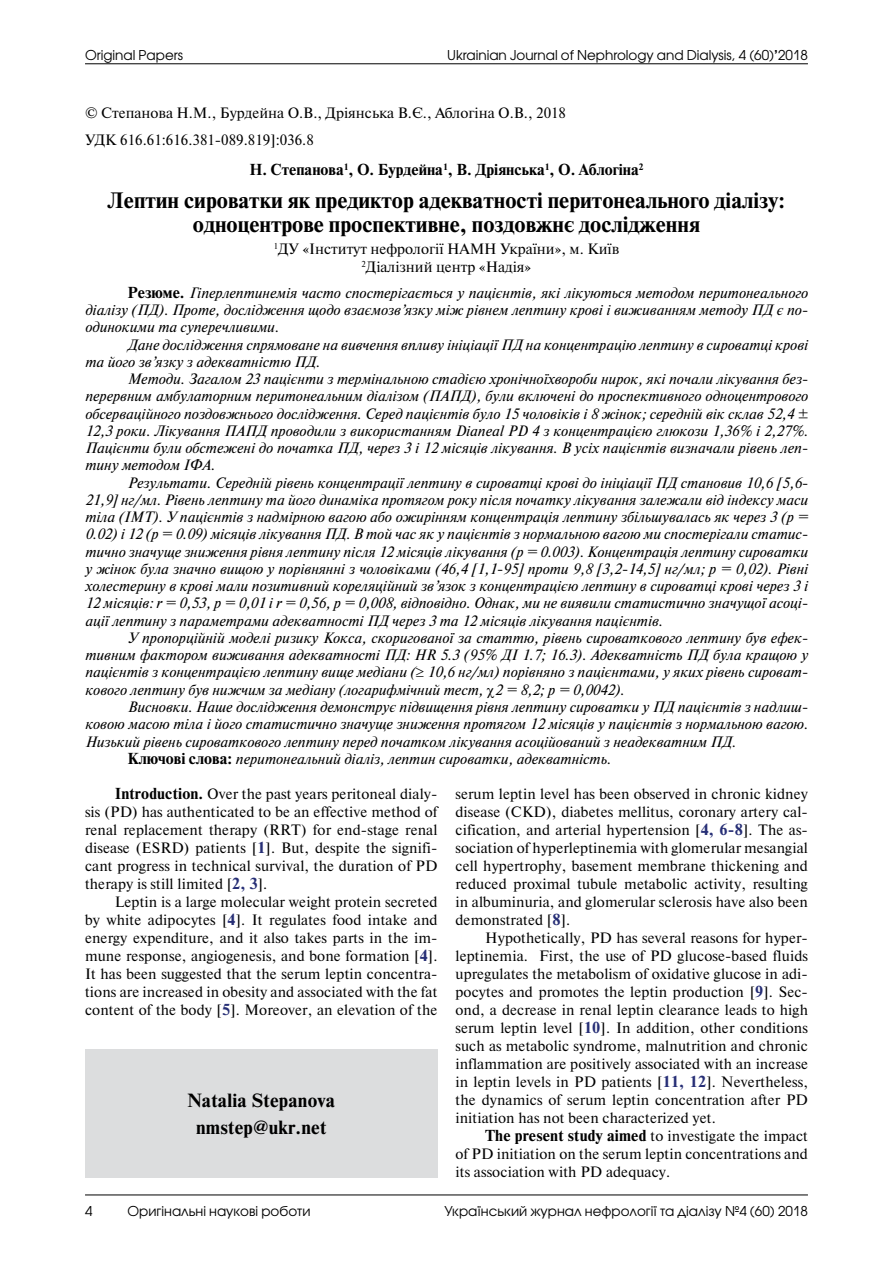
<style>
.page{position:relative;width:893px;height:1263px;background:#fff}
.page>*{position:absolute;margin:0;border:0;box-sizing:border-box;transform-origin:0 0}
.t1{font:700 21px/24px "Newton C";color:#000;text-align:center}
.t2{font:700 18px/27px "Newton C";letter-spacing:.01em;color:#000;text-align:center}
.t3{font:italic 15px/17.2px "Newton C";color:#000;text-align:justify}
.t4{font:15px/18px "Newton C";letter-spacing:.01em;color:#000;text-align:justify}
.t5{font:700 15px "Newton C";color:#000}
.t6{font:13.5px "Avant Garde Gothic C";color:#000}
.s1{font-weight:700}
.s2{font-weight:700;font-style:normal}
.s3{font-weight:700;color:#272f76}
</style>
<div class="page">
<hr style="left:85px;top:1194px;width:723px;height:1px;background:#000">
<hr style="left:85px;top:63px;width:723px;height:1px;background:#000">
<div style="left:85px;top:1050px;width:352px;height:128px;background:#dcddde"></div>
<p class="t6" style="left:85px;top:47px;width:100px">Original Papers</p>
<p class="t6" style="left:447px;top:47px;width:362px">Ukrainian Journal of Nephrology and Dialysis, 4 (60)<span class="s1">’</span>2018</p>
<p class="t4" style="left:85px;top:100px;width:483px;line-height:26.5px">© Степанова Н.М., Бурдейна О.В., Дріянська В.Є., Аблогіна О.В., 2018<br>УДК 616.61:616.381-089.819]:036.8</p>
<p class="t5" style="left:249px;top:161px;width:396px">Н. Степанова<sup>1</sup>, О. Бурдейна<sup>1</sup>, В. Дріянська<sup>1</sup>, О. Аблогіна<sup>2</sup></p>
<h1 class="t1" style="left:108px;top:188px;width:679px">Лептин сироватки як предиктор адекватності перитонеального діалізу: одноцентрове проспективне, поздовжнє дослідження</h1>
<p class="t4" style="left:274px;top:240px;width:347px;text-align:center"><sup>1</sup>ДУ «Інститут нефрології НАМН України», м. Київ<br><sup>2</sup>Діалізний центр «Надія»</p>
<p class="t3" style="left:85px;top:284px;width:724px;text-indent:43px"><span class="s2">Резюме.</span> Гіперлептинемія часто спостерігається у пацієнтів, які лікуються методом перитонеального діалізу (ПД). Проте, дослідження щодо взаємозв’язку між рівнем лептину крові і виживанням методу ПД є по&shy;одинокими та суперечливими.</p>
<p class="t3" style="left:85px;top:336px;width:724px;text-indent:43px">Дане дослідження спрямоване на вивчення впливу ініціації ПД на концентрацію лептину в сироватці крові та його зв’язку з адекватністю ПД.</p>
<p class="t3" style="left:85px;top:370px;width:724px;text-indent:43px">Методи. Загалом 23 пацієнти з термінальною стадією хронічноїхвороби нирок, які почали лікування без&shy;перервним амбулаторним перитонеальним діалізом (ПАПД), були включені до проспективного одноцентрового обсерваційного поздовжнього дослідження. Серед пацієнтів було 15 чоловіків і 8 жінок; середній вік склав 52,4 ± 12,3 роки. Лікування ПАПД проводили з використанням Dianeal PD 4 з концентрацією глюкози 1,36% і 2,27%.<br>Пацієнти були обстежені до початка ПД, через 3 і 12 місяців лікування. В усіх пацієнтів визначали рівень леп&shy;тину методом ІФА.</p>
<p class="t3" style="left:85px;top:474px;width:724px;text-indent:43px">Результати. Середній рівень концентрації лептину в сироватці крові до ініціації ПД становив 10,6 [5,6- 21,9] нг/мл. Рівень лептину та його динаміка протягом року після початку лікування залежали від індексу маси тіла (ІМТ). У пацієнтів з надмірною вагою або ожирінням концентрація лептину збільшувалась як через 3 (р = 0.02) і 12 (р = 0.09) місяців лікування ПД. В той час як у пацієнтів з нормальною вагою ми спостерігали статис&shy;тично значуще зниження рівня лептину після 12 місяців лікування (р = 0.003). Концентрація лептину сироватки у жінок була значно вищою у порівнянні з чоловіками (46,4 [1,1-95] проти 9,8 [3,2-14,5] нг/мл; p = 0,02). Рівні холестерину в крові мали позитивний кореляційний зв’язок з концентрацією лептину в сироватці крові через 3 і 12 місяців: r = 0,53, p = 0,01 і r = 0,56, p = 0,008, відповідно. Однак, ми не виявили статистично значущої асоці&shy;ації лептину з параметрами адекватності ПД через 3 та 12 місяців лікування пацієнтів.</p>
<p class="t3" style="left:85px;top:629px;width:724px;text-indent:43px">У пропорційній моделі ризику Кокса, скоригованої за статтю, рівень сироваткового лептину був ефек&shy;тивним фактором виживання адекватності ПД: HR 5.3 (95% ДІ 1.7; 16.3). Адекватність ПД була кращою у пацієнтів з концентрацією лептину вище медіани (≥ 10,6 нг/мл) порівняно з пацієнтами, у яких рівень сироват&shy;кового лептину був нижчим за медіану (логарифмічний тест, 2 = 8,2; p = 0,0042).</p>
<p class="t3" style="left:128px;top:698px;width:682px">Висновки. Наше дослідження демонструє підвищення рівня лептину сироватки у ПД пацієнтів з надлиш-</p>
<p class="t3" style="left:85px;top:715px;width:724px">ковою масою тіла і його статистично значуще зниження протягом 12 місяців у пацієнтів з нормальною вагою.</p>
<p class="t3" style="left:85px;top:733px;width:653px">Низький рівень сироваткового лептину перед початком лікування асоційований з неадекватним ПД.</p>
<p class="t3" style="left:128px;top:750px;width:485px"><span class="s2">Ключові слова:</span> перитонеальний діаліз, лептин сироватки, адекватність.</p>
<p class="t4" style="left:85px;top:785px;width:354px;text-indent:30px"><span class="s1">Introduction.</span> Over the past years peritoneal dialy&shy;sis (PD) has authenticated to be an effective method of renal replacement therapy (RRT) for end-stage renal disease (ESRD) patients [<span class="s3">1</span>]. But, despite the signifi&shy;cant progress in technical survival, the duration of PD therapy is still limited [<span class="s3">2, 3</span>].</p>
<p class="t4" style="left:85px;top:893px;width:354px;text-indent:30px">Leptin is a large molecular weight protein secreted by white adipocytes [<span class="s3">4</span>]. It regulates food intake and energy expenditure, and it also takes parts in the im&shy;mune response, angiogenesis, and bone formation [<span class="s3">4</span>].<br>It has been suggested that the serum leptin concentra&shy;tions are increased in obesity and associated with the fat content of the body [<span class="s3">5</span>]. Moreover, an elevation of the</p>
<p class="t2" style="left:187px;top:1087px;width:149px">Natalia Stepanova nmstep@ukr.net</p>
<p class="t4" style="left:455px;top:785px;width:354px">serum leptin level has been observed in chronic kidney disease (CKD), diabetes mellitus, coronary artery cal&shy;cification, and arterial hypertension [<span class="s3">4, 6-8</span>]. The as&shy;sociation of hyperleptinemia with glomerular mesangial cell hypertrophy, basement membrane thickening and reduced proximal tubule metabolic activity, resulting in albuminuria, and glomerular sclerosis have also been demonstrated [<span class="s3">8</span>].</p>
<p class="t4" style="left:455px;top:929px;width:354px;text-indent:30px">Hypothetically, PD has several reasons for hyper&shy;leptinemia. First, the use of PD glucose-based fluids upregulates the metabolism of oxidative glucose in adi&shy;pocytes and promotes the leptin production [<span class="s3">9</span>]. Sec&shy;ond, a decrease in renal leptin clearance leads to high serum leptin level [<span class="s3">10</span>]. In addition, other conditions such as metabolic syndrome, malnutrition and chronic inflammation are positively associated with an increase in leptin levels in PD patients [<span class="s3">11, 12</span>]. Nevertheless, the dynamics of serum leptin concentration after PD initiation has not been characterized yet.</p>
<p class="t4" style="left:455px;top:1127px;width:354px;text-indent:30px"><span class="s1">The present study aimed</span> to investigate the impact of PD initiation on the serum leptin concentrations and its association with PD adequacy.</p>
<p class="t6" style="left:85px;top:1203px;width:9px">4</p>
<p class="t6" style="left:444px;top:1203px;width:365px">Український журнал нефрології та діалізу №4 (60) 2018</p>
<p class="t6" style="left:128px;top:1203px;width:184px">Оригінальні наукові роботи</p>
</div>
